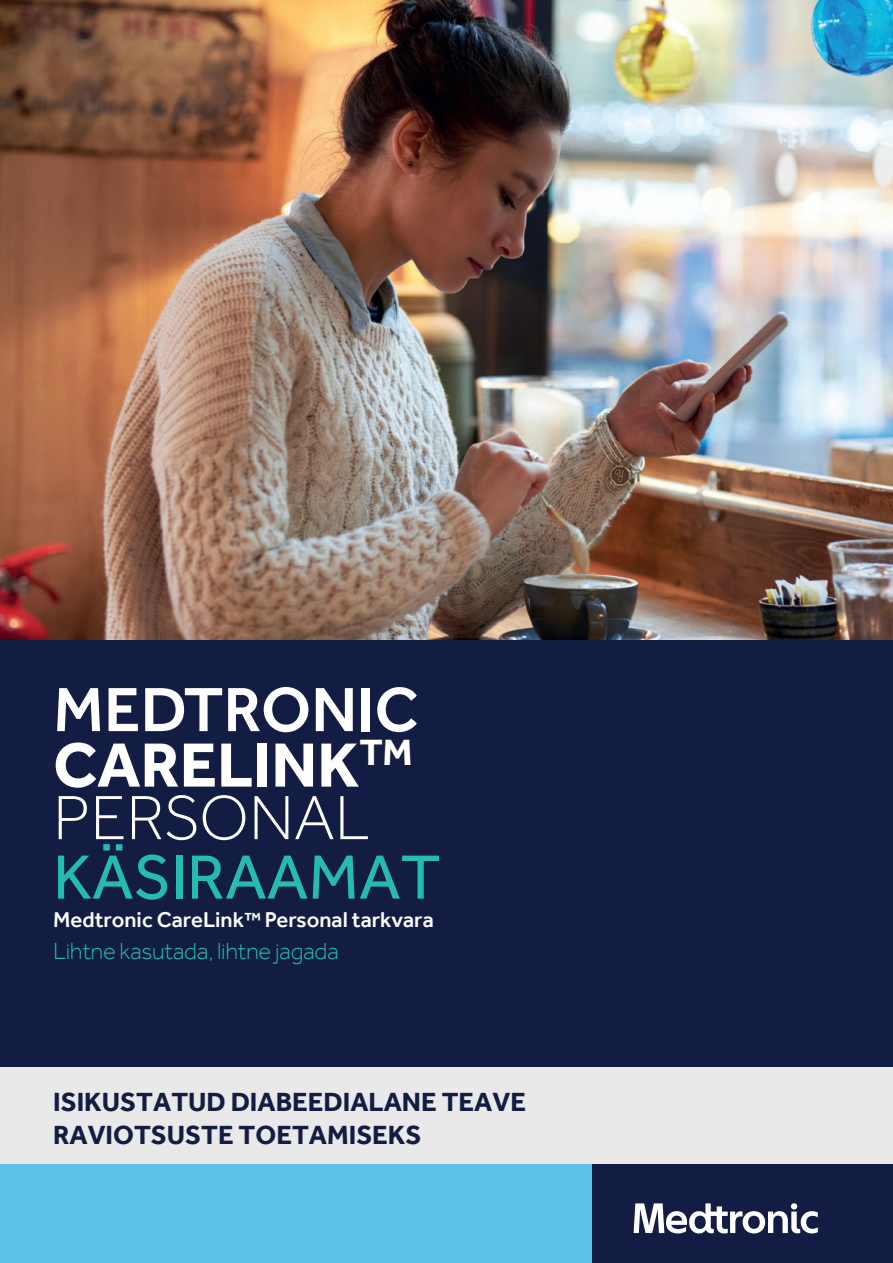
<style>
.page{position:relative;width:893px;height:1263px;background:#fff}
.page>*{position:absolute;margin:0;border:0;box-sizing:border-box;transform-origin:0 0}
.t1{font:500 64.5px/54px "Effra";color:#fff;text-align:justify}
.t2{font:64.5px "Effra";color:#25bcaf}
.t3{font:700 27px/32.4px "Effra";color:#131c42}
.t4{font:300 24px "Effra";letter-spacing:-.015em;color:#25bcaf}
.t5{font:500 22.05px "Effra";color:#fff}
.s1{font-weight:700}
.s2{font-weight:300}
.s3{font-size:19.5px}
</style>
<div class="page">
<div style="left:0;top:639px;width:893px;height:428px;background:#131c42"></div>
<div style="left:0;top:1067px;width:893px;height:97px;background:#e9e9e9"></div>
<div style="left:0;top:1164px;width:893px;height:99px;background:#131c42"></div>
<div style="left:0;top:1164px;width:591px;height:99px;background:#5cc4e8"></div>
<svg style="left:634px;top:1203px;width:184px;height:30px"></svg>
<img style="left:0;top:0;width:893px;height:639px">
<h1 class="t1" style="left:53px;top:683px;width:367px">MEDTRONIC <span class="s1">CARELINK</span><sup>TM </sup><span class="s2">PERSONAL</span></h1>
<h1 class="t2" style="left:53px;top:843px;width:389px">KÄSIRAAMAT</h1>
<p class="t5" style="left:53px;top:908px;width:382px">Medtronic CareLink<span class="s3">™</span> Personal tarkvara</p>
<p class="t4" style="left:53px;top:941px;width:287px">Lihtne kasutada, lihtne jagada</p>
<p class="t3" style="left:53px;top:1086px;width:474px">ISIKUSTATUD DIABEEDIALANE TEAVE<br>RAVIOTSUSTE TOETAMISEKS</p>
</div>
